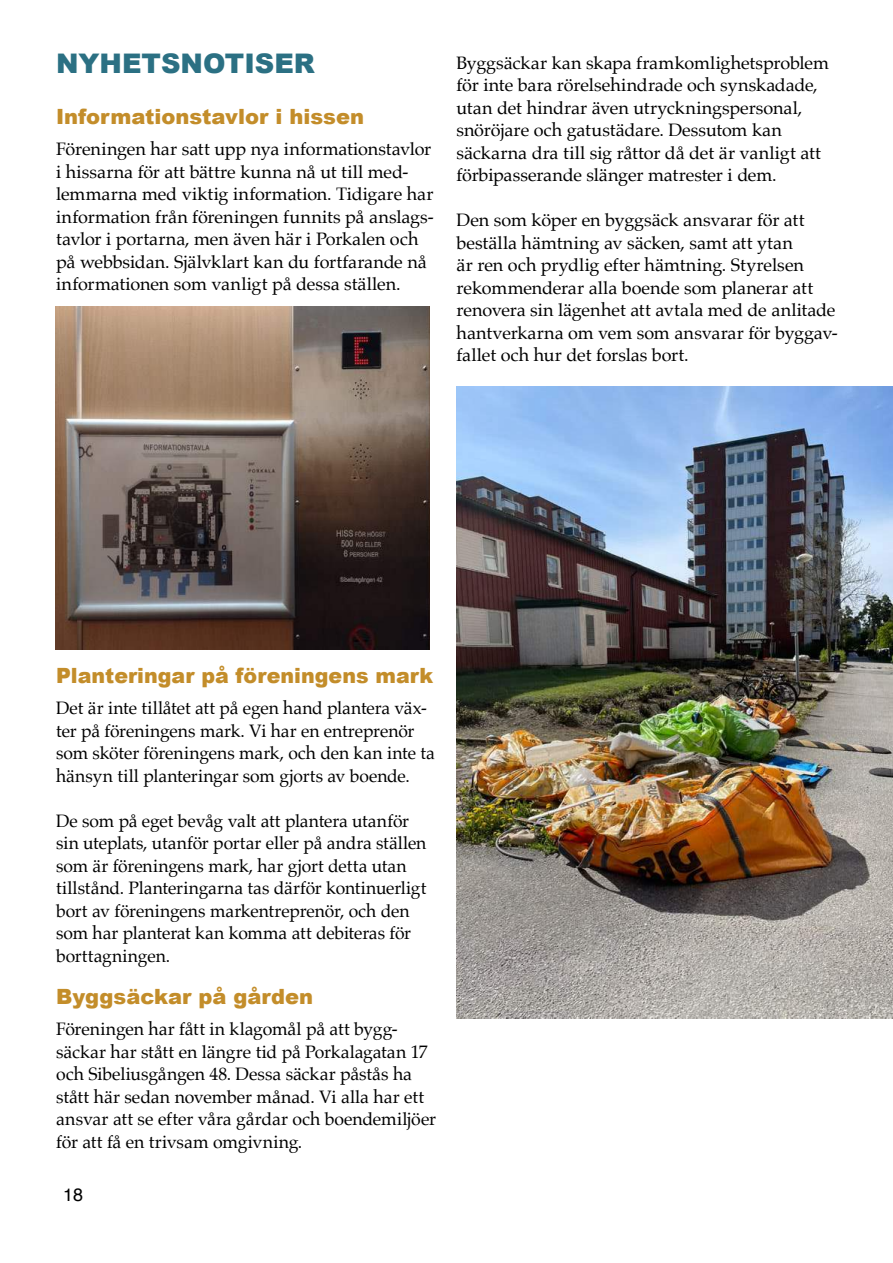
<style>
.page{position:relative;width:893px;height:1263px;background:#fff}
.page>*{position:absolute;margin:0;border:0;box-sizing:border-box;transform-origin:0 0}
.t1{font:900 27px "Arial";color:#2b7083}
.t2{font:900 21px "Arial";color:#c38d2a}
.t3{font:18px/22.5px "Palatino";letter-spacing:-.005em;color:#000}
.t4{font:18px "Helvetica";color:#000}
</style>
<div class="page">
<img style="left:55px;top:306px;width:375px;height:343px">
<img style="left:457px;top:387px;width:436px;height:632px">
<h1 class="t1" style="left:56px;top:49px;width:260px">NYHETSNOTISER</h1>
<p class="t2" style="left:56px;top:105px;width:309px">Informationstavlor i hissen</p>
<p class="t3" style="left:56px;top:139px;width:379px">Föreningen har satt upp nya informationstavlor i hissarna för att bättre kunna nå ut till med&shy;lemmarna med viktig information. Tidigare har information från föreningen funnits på anslags&shy;tavlor i portarna, men även här i Porkalen och på webbsidan. Självklart kan du fortfarande nå informationen som vanligt på dessa ställen.</p>
<p class="t3" style="left:457px;top:53px;width:374px">Byggsäckar kan skapa framkomlighetsproblem för inte bara rörelsehindrade och synskadade, utan det hindrar även utryckningspersonal, snöröjare och gatustädare. Dessutom kan säckarna dra till sig råttor då det är vanligt att förbipasserande slänger matrester i dem.</p>
<p class="t3" style="left:457px;top:211px;width:383px">Den som köper en byggsäck ansvarar för att beställa hämtning av säcken, samt att ytan<br>är ren och prydlig efter hämtning. Styrelsen rekommenderar alla boende som planerar att renovera sin lägenhet att avtala med de anlitade hantverkarna om vem som ansvarar för byggav&shy;fallet och hur det forslas bort.</p>
<p class="t2" style="left:56px;top:665px;width:379px">Planteringar på föreningens mark</p>
<p class="t3" style="left:56px;top:699px;width:380px">Det är inte tillåtet att på egen hand plantera väx&shy;ter på föreningens mark. Vi har en entreprenör som sköter föreningens mark, och den kan inte ta hänsyn till planteringar som gjorts av boende.</p>
<p class="t3" style="left:56px;top:811px;width:372px">De som på eget bevåg valt att plantera utanför sin uteplats, utanför portar eller på andra ställen som är föreningens mark, har gjort detta utan tillstånd. Planteringarna tas därför kontinuerligt bort av föreningens markentreprenör, och den som har planterat kan komma att debiteras för borttagningen.</p>
<p class="t2" style="left:56px;top:985px;width:259px">Byggsäckar på gården</p>
<p class="t3" style="left:56px;top:1019px;width:382px">Föreningen har fått in klagomål på att bygg&shy;säckar har stått en längre tid på Porkalagatan 17 och Sibeliusgången 48. Dessa säckar påstås ha stått här sedan november månad. Vi alla har ett ansvar att se efter våra gårdar och boendemiljöer för att få en trivsam omgivning.</p>
<p class="t4" style="left:63px;top:1187px;width:22px">18</p>
</div>
